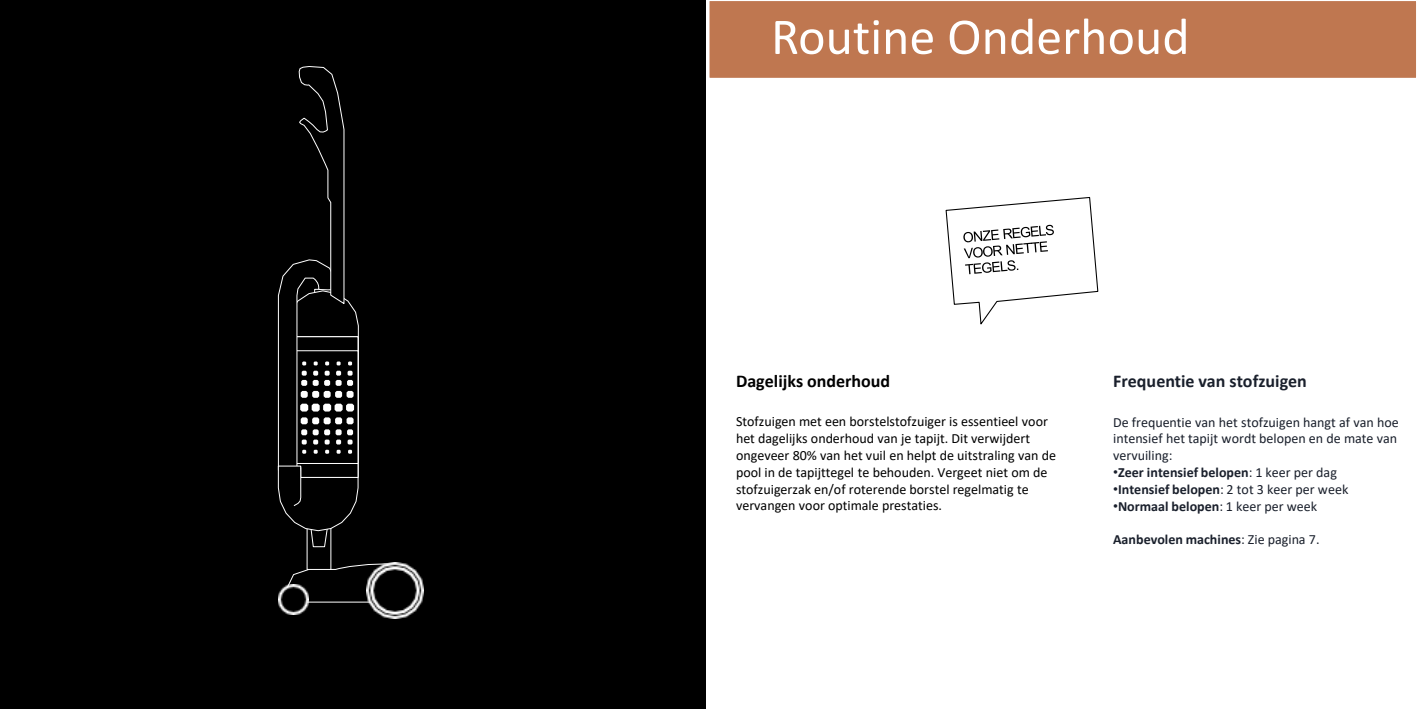
<style>
.page{position:relative;width:1417px;height:709px;background:#fff}
.page>*{position:absolute;margin:0;border:0;box-sizing:border-box;transform-origin:0 0}
.t1{font:52px "Calibri";color:#fff}
.t2{font:700 18px "Calibri";color:#1a202c}
.t3{font:700 18px "Calibri";color:#000}
.t4{font:14px/16.8px "Calibri";color:#000}
.t5{font:14px/16.8px "Calibri";color:#1a202c;text-align:justify}
.t6{font:700 14px "Calibri";color:#1a202c}
.s1{font-family:"Arial";font-weight:400}
.s2{font-weight:400}
.s3{font-family:"Arial"}
.s4{font-weight:700}
</style>
<div class="page">
<svg style="left:945px;top:197px;width:154px;height:128px"></svg>
<div style="left:709px;top:1px;width:707px;height:77px;background:#bf7750"></div>
<div style="left:0;top:0;width:705px;height:709px;background:#000"></div>
<svg style="left:287px;top:563px;width:80px;height:40px;background:#0c0c0c"></svg>
<img style="left:367px;top:562px;width:57px;height:57px">
<img style="left:278px;top:584px;width:31px;height:30px">
<div style="left:307px;top:524px;width:24px;height:45px;background:#000"></div>
<div style="left:307px;top:524px;width:24px;height:46px;border:1px solid #fff"></div>
<svg style="left:278px;top:66px;width:81px;height:481px;background:#202020"></svg>
<p class="t1" style="left:771px;top:1px;width:420px">Routine Onderhoud</p>
<p class="t3" style="left:736px;top:368px;width:156px">Dagelijks onderhoud</p>
<p class="t4" style="left:736px;top:413px;width:322px">Stofzuigen met een borstelstofzuiger is essentieel voor het dagelijks onderhoud van je tapijt. Dit verwijdert ongeveer 80% van het vuil en helpt de uitstraling van de pool in de tapijttegel te behouden. Vergeet niet om de stofzuigerzak en/of roterende borstel regelmatig te vervangen voor optimale prestaties.</p>
<p class="t2" style="left:1113px;top:368px;width:195px">Frequentie van stofzuigen</p>
<p class="t5" style="left:1113px;top:413px;width:287px">De frequentie van het stofzuigen hangt af van hoe intensief het tapijt wordt belopen en de mate van vervuiling:</p>
<p class="t6" style="left:1113px;top:462px;width:225px"><span class="s1">•</span>Zeer intensief belopen<span class="s2">: 1 keer per dag</span></p>
<p class="t5" style="left:1113px;top:480px;width:237px"><span class="s3">•</span><span class="s4">Intensief belopen</span>: 2 tot 3 keer per week</p>
<p class="t6" style="left:1113px;top:496px;width:206px"><span class="s1">•</span>Normaal belopen<span class="s2">: 1 keer per week</span></p>
<p class="t6" style="left:1113px;top:530px;width:208px">Aanbevolen machines<span class="s2">: Zie pagina 7.</span></p>
</div>
